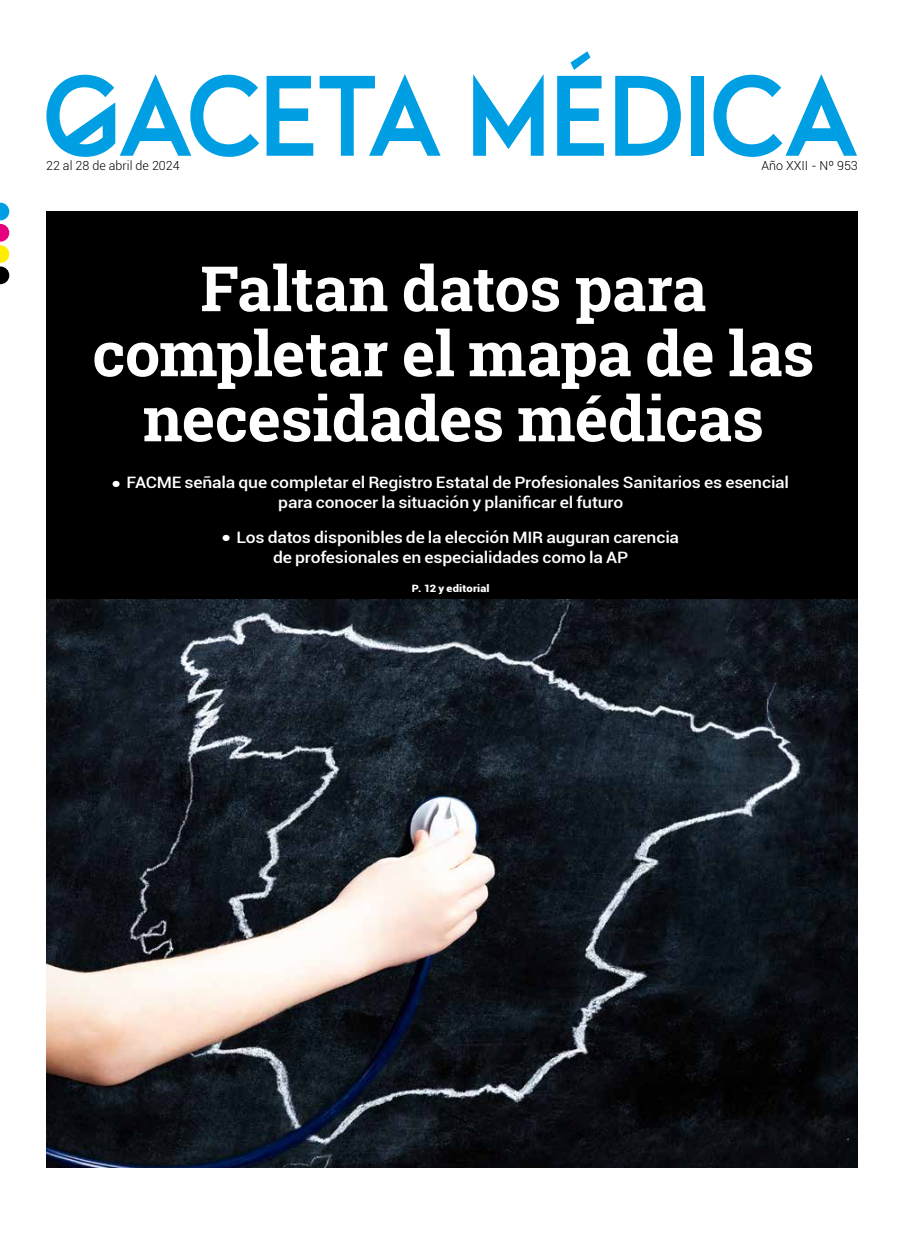
<style>
.page{position:relative;width:904px;height:1234px;background:#fff}
.page>*{position:absolute;margin:0;border:0;box-sizing:border-box;transform-origin:0 0}
.t1{font:700 62.5px/65px "Roboto Slab";letter-spacing:-.005em;color:#fff;text-align:center}
.t2{font:500 15.75px/20px "Roboto";letter-spacing:-.01em;color:#fff;text-align:center;scale:1.11 1}
.t3{font:300 12.5px "Roboto";color:#000}
.t4{font:900 10.12px "Roboto";letter-spacing:.015em;color:#fff;scale:1.11 1}
</style>
<div class="page">
<svg style="left:0;top:203px;width:9px;height:81px"></svg>
<svg style="left:46px;top:74px;width:213px;height:83px"></svg>
<svg style="left:266px;top:76px;width:47px;height:80px"></svg>
<svg style="left:319px;top:74px;width:121px;height:82px"></svg>
<svg style="left:473px;top:74px;width:70px;height:82px"></svg>
<svg style="left:557px;top:51px;width:47px;height:105px"></svg>
<svg style="left:615px;top:76px;width:66px;height:80px"></svg>
<div style="left:690px;top:76px;width:13px;height:80px;background:#009fe3"></div>
<svg style="left:713px;top:74px;width:144px;height:83px"></svg>
<div style="left:46px;top:211px;width:811px;height:955px;background:#000"></div>
<img style="left:46px;top:599px;width:811px;height:567px">
<p class="t3" style="left:46px;top:157px;width:135px">22 al 28 de abril de 2024</p>
<p class="t3" style="left:761px;top:157px;width:98px">Año XXII - Nº 953</p>
<h1 class="t1" style="left:92px;top:255px;width:723px">Faltan datos para completar el mapa de las necesidades médicas</h1>
<p class="t2" style="left:112px;top:472px;width:611px">● FACME señala que completar el Registro Estatal de Profesionales Sanitarios es esencial para conocer la situación y planificar el futuro</p>
<p class="t2" style="left:222px;top:526px;width:413px">● Los datos disponibles de la elección MIR auguran carencia de profesionales en especialidades como la AP</p>
<p class="t4" style="left:412px;top:581px;width:72px">P. 12 y editorial</p>
</div>
